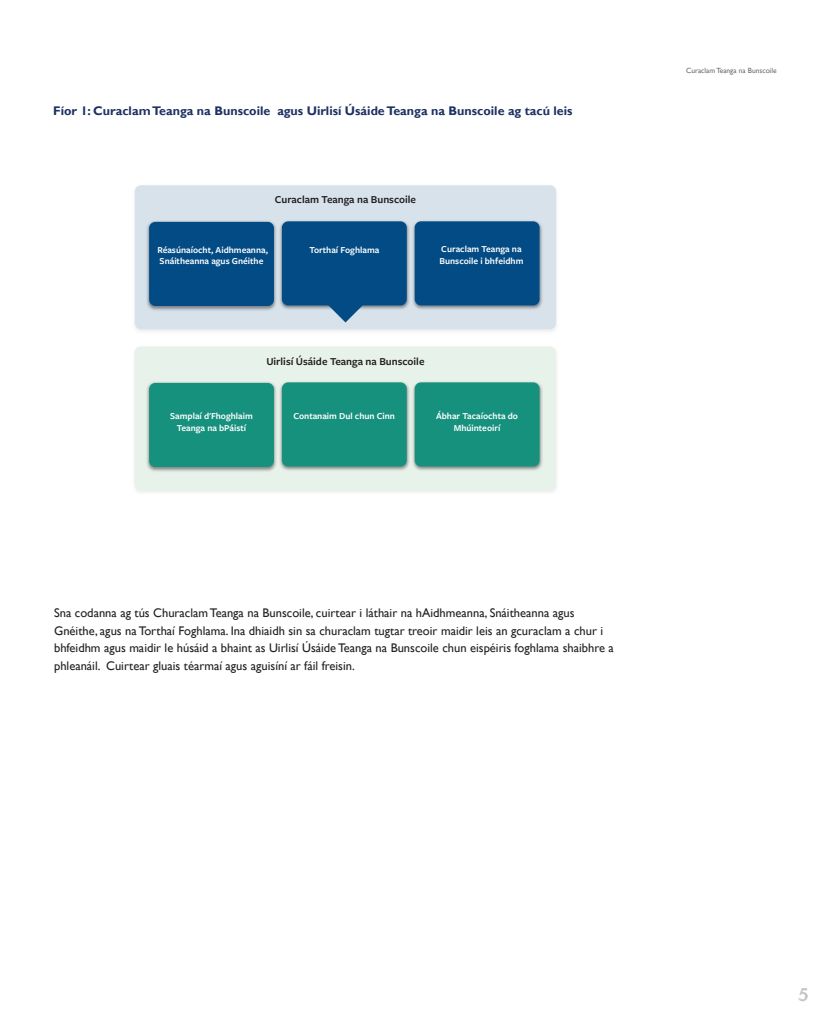
<style>
.page{position:relative;width:830px;height:1021px;background:#fff}
.page>*{position:absolute;margin:0;border:0;box-sizing:border-box;transform-origin:0 0}
.t1{font:17.5px "Sketchy";color:#bcbdc0}
.Body_Copy{font:12.5px/17.5px "Gill Sans";color:#231f20}
.Table_heading{font:700 12.5px "Gill Sans";color:#1d3262}
.t2{font:600 11px "Freight Sans Pro";color:#231f20}
.t3{font:600 9.38px/11.4px "Freight Sans Pro";color:#fff}
.t4{font:7.5px "Gill Sans";color:#6c6d70}
</style>
<div class="page">
<div style="left:134px;top:346px;width:421px;height:144px;background:#e7f2ea;border-radius:6px"></div>
<div style="left:135px;top:185px;width:421px;height:144px;background:#d7e2eb;border-radius:6px"></div>
<img style="left:147px;top:221px;width:395px;height:90px">
<div style="left:149px;top:222px;width:125px;height:84px;background:#024b84;border-radius:6px"></div>
<div style="left:282px;top:221px;width:124px;height:84px;background:#024b84;border-radius:6px"></div>
<div style="left:414px;top:221px;width:125px;height:84px;background:#024b84;border-radius:6px"></div>
<img style="left:147px;top:382px;width:396px;height:90px">
<div style="left:149px;top:383px;width:125px;height:84px;background:#16917d;border-radius:6px"></div>
<div style="left:282px;top:382px;width:124px;height:84px;background:#16917d;border-radius:6px"></div>
<div style="left:414px;top:382px;width:125px;height:84px;background:#16917d;border-radius:6px"></div>
<svg style="left:311px;top:305px;width:68px;height:17px"></svg>
<p class="Table_heading" style="left:53px;top:103px;width:520px">Fíor 1: Curaclam Teanga na Bunscoile agus Uirlisí Úsáide Teanga na Bunscoile ag tacú leis</p>
<p class="t2" style="left:274px;top:192px;width:143px">Curaclam Teanga na Bunscoile</p>
<p class="t3" style="left:157px;top:244px;width:112px">Réasúnaíocht, Aidhmeanna,<br>Snáitheanna agus Gnéithe</p>
<p class="t3" style="left:309px;top:244px;width:71px">Torthaí Foghlama</p>
<p class="t3" style="left:439px;top:243px;width:85px">Curaclam Teanga na<br>Bunscoile i bhfeidhm</p>
<p class="t2" style="left:266px;top:353px;width:159px">Uirlisí Úsáide Teanga na Bunscoile</p>
<p class="t3" style="left:170px;top:410px;width:84px;text-align:center">Samplaí d'Fhoghlaim<br>Teanga na bPáistí</p>
<p class="t3" style="left:293px;top:410px;width:103px">Contanaim Dul chun Cinn</p>
<p class="t3" style="left:436px;top:410px;width:83px;text-align:center">Ábhar Tacaíochta do<br>Mhúinteoirí</p>
<p class="Body_Copy" style="left:54px;top:604px;width:561px">Sna codanna ag tús Churaclam Teanga na Bunscoile, cuirtear i láthair na hAidhmeanna, Snáitheanna agus Gnéithe, agus na Torthaí Foghlama. Ina dhiaidh sin sa churaclam tugtar treoir maidir leis an gcuraclam a chur i bhfeidhm agus maidir le húsáid a bhaint as Uirlisí Úsáide Teanga na Bunscoile chun eispéiris foghlama shaibhre a phleanáil. Cuirtear gluais téarmaí agus aguisíní ar fáil freisin.</p>
<p class="t4" style="left:685px;top:66px;width:92px">Curaclam Teanga na Bunscoile</p>
<h1 class="t1" style="left:798px;top:985px;width:11px">5</h1>
</div>
